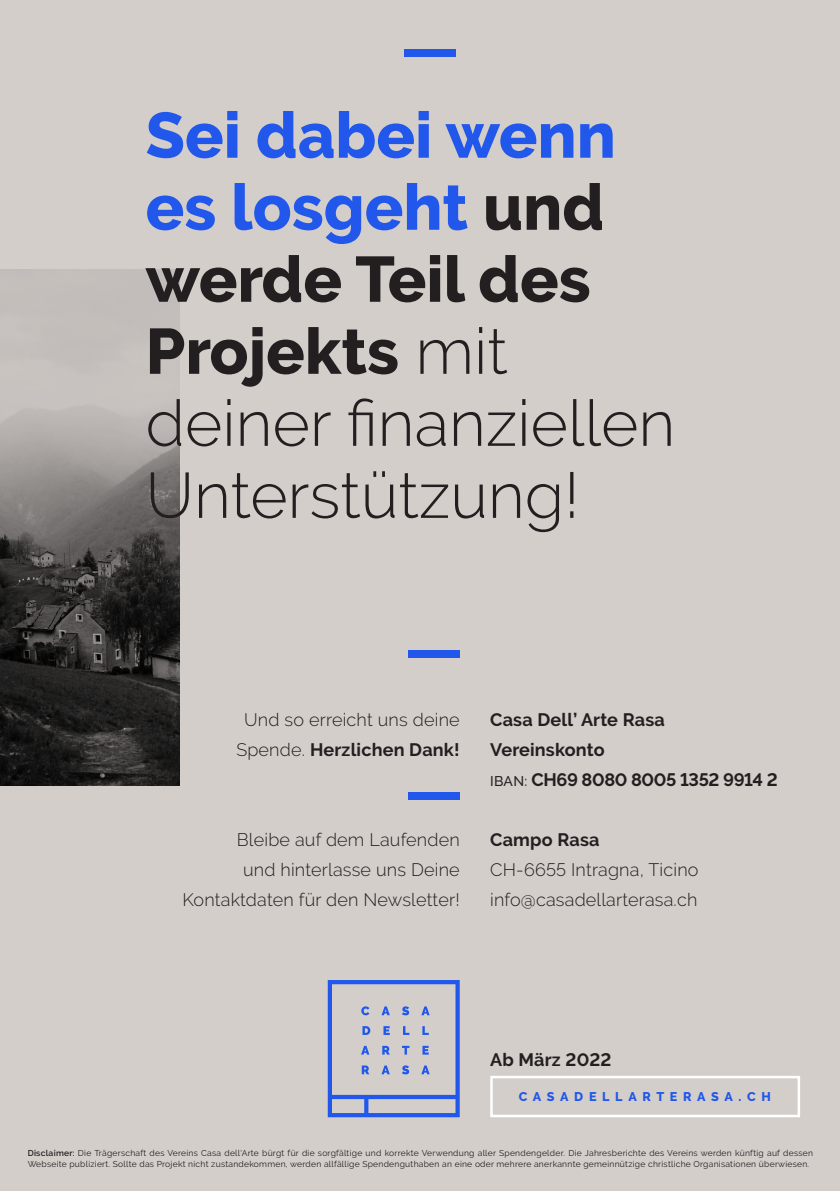
<style>
.page{position:relative;width:840px;height:1191px;background:#fff}
.page>*{position:absolute;margin:0;border:0;box-sizing:border-box;transform-origin:0 0}
.t1{font:300 64px/72px "Raleway";color:#231f20}
.Satz{font:300 18px/30px "Raleway";letter-spacing:.01em;color:#231f20;text-align:center}
.Satz-2{font:700 18px "Raleway";letter-spacing:.01em;color:#231f20}
.Satz-3{font:700 18px "Raleway";letter-spacing:-.02em;color:#231f20}
.t2{font:800 12.6px "Raleway";letter-spacing:.45em;color:#2157eb}
.Satz-4{font:8.4px/11px "Raleway";letter-spacing:.03em;color:#231f20}
.s1{font-weight:800;color:#2157eb}
.s2{font-weight:800}
.s3{font-weight:700}
.s4{font-weight:500;font-size:14px}
.s5{font-weight:600}
</style>
<div class="page">
<div style="left:0;top:0;width:839px;height:1191px;background:#d4cecb"></div>
<img style="left:0;top:269px;width:180px;height:516px">
<div style="left:490px;top:1075px;width:309px;height:42px;border:3px solid #fff"></div>
<div style="left:408px;top:792px;width:51px;height:7px;background:#2157eb"></div>
<div style="left:408px;top:650px;width:51px;height:7px;background:#2157eb"></div>
<div style="left:404px;top:49px;width:51px;height:8px;background:#2157eb"></div>
<svg style="left:327px;top:980px;width:132px;height:137px"></svg>
<p class="t1" style="left:145px;top:99px;width:531px"><span class="s1">Sei dabei wenn es losgeht</span> <span class="s2">und werde Teil des<br>Projekts</span> mit deiner finanziellen<br>Unterstützung!</p>
<p class="Satz" style="left:236px;top:704px;width:225px">Und so erreicht uns deine<br>Spende. <span class="s3">Herzlichen Dank!</span></p>
<p class="Satz" style="left:182px;top:824px;width:279px;text-align:right">Bleibe auf dem Laufenden<br>und hinterlasse uns Deine<br>Kontaktdaten für den Newsletter!</p>
<p class="Satz-2" style="left:490px;top:709px;width:176px">Casa Dell’ Arte Rasa</p>
<p class="Satz-2" style="left:490px;top:739px;width:116px">Vereinskonto</p>
<p class="Satz-3" style="left:490px;top:769px;width:289px"><span class="s4">IBAN:</span> CH69 8080 8005 1352 9914 2</p>
<p class="Satz-2" style="left:490px;top:829px;width:111px">Campo Rasa</p>
<p class="Satz" style="left:490px;top:854px;width:210px">CH-6655 Intragna, Ticino</p>
<p class="Satz" style="left:490px;top:884px;width:208px">info@casadellarterasa.ch</p>
<p class="Satz-2" style="left:490px;top:1049px;width:123px">Ab März 2022</p>
<p class="t2" style="left:518px;top:1089px;width:253px">CASADELLARTERASA.CH</p>
<p class="Satz-4" style="left:28px;top:1148px;width:786px"><span class="s5">Disclaimer:</span> Die Trägerschaft des Vereins Casa dell‘Arte bürgt für die sorgfältige und korrekte Verwendung aller Spendengelder. Die Jahresberichte des Vereins werden künftig auf dessen<br>Webseite publiziert. Sollte das Projekt nicht zustandekommen, werden allfällige Spendenguthaben an eine oder mehrere anerkannte gemeinnützige christliche Organisationen überwiesen.</p>
</div>
